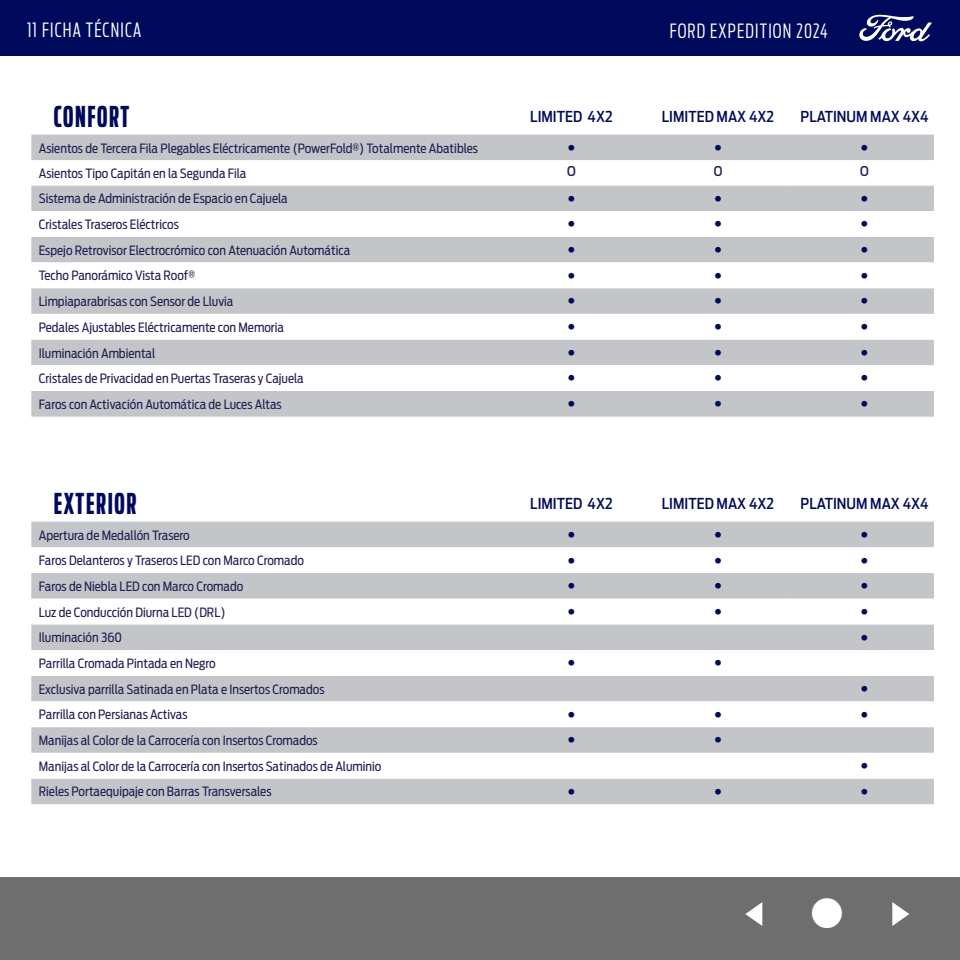
<style>
.page{position:relative;width:960px;height:960px;background:#fff}
.page>*{position:absolute;margin:0;border:0;box-sizing:border-box;transform-origin:0 0}
.t1{font:38.25px "Webdings";color:#fff;scale:1.42 1}
.t2{font:700 28.5px "Ford Antenna Comp";letter-spacing:.06em;color:#000a5c}
.t3{font:900 20.25px "Myriad Pro";color:#000a5c}
.t4{font:300 19.5px "Ford Antenna Extra Cond";letter-spacing:.06em;color:#fff}
.t5{font:500 15px "Ford Antenna Cond";color:#000a5c}
.t6{font:500 13.5px "Ford Antenna Cond";color:#232153}
.t7{font:12.75px "Ford Antenna Cond";color:#232153}
</style>
<div class="page">
<div style="left:0;top:878px;width:960px;height:82px;background:#6e6e6e"></div>
<div style="left:0;top:0;width:960px;height:56px;background:#000a5c"></div>
<svg style="left:859px;top:14px;width:73px;height:28px"></svg>
<div style="left:31px;top:135px;width:903px;height:282px;background:#c4c5c9"></div>
<svg style="left:31px;top:160px;width:903px;height:231px"></svg>
<div style="left:31px;top:522px;width:903px;height:282px;background:#c4c5c9"></div>
<svg style="left:31px;top:547px;width:903px;height:232px"></svg>
<h3 class="t4" style="left:27px;top:14px;width:116px">11 FICHA TÉCNICA</h3>
<h3 class="t4" style="left:670px;top:15px;width:160px">FORD EXPEDITION 2024</h3>
<h2 class="t2" style="left:54px;top:92px;width:77px">CONFORT</h2>
<p class="t5" style="left:530px;top:103px;width:84px">LIMITED 4X2</p>
<p class="t5" style="left:662px;top:103px;width:114px">LIMITED MAX 4X2</p>
<p class="t5" style="left:801px;top:103px;width:129px">PLATINUM MAX 4X4</p>
<p class="t7" style="left:39px;top:137px;width:441px">Asientos de Tercera Fila Plegables Eléctricamente (PowerFold®) Totalmente Abatibles</p>
<h3 class="t3" style="left:568px;top:132px;width:9px">•</h3>
<h3 class="t3" style="left:714px;top:132px;width:9px">•</h3>
<h3 class="t3" style="left:861px;top:132px;width:9px">•</h3>
<p class="t7" style="left:39px;top:162px;width:209px">Asientos Tipo Capitán en la Segunda Fila</p>
<p class="t6" style="left:567px;top:159px;width:10px">O</p>
<p class="t6" style="left:714px;top:159px;width:10px">O</p>
<p class="t6" style="left:860px;top:159px;width:10px">O</p>
<p class="t7" style="left:39px;top:188px;width:250px">Sistema de Administración de Espacio en Cajuela</p>
<h3 class="t3" style="left:568px;top:183px;width:9px">•</h3>
<h3 class="t3" style="left:714px;top:183px;width:9px">•</h3>
<h3 class="t3" style="left:861px;top:183px;width:9px">•</h3>
<p class="t7" style="left:39px;top:214px;width:142px">Cristales Traseros Eléctricos</p>
<h3 class="t3" style="left:568px;top:209px;width:9px">•</h3>
<h3 class="t3" style="left:714px;top:209px;width:9px">•</h3>
<h3 class="t3" style="left:861px;top:209px;width:9px">•</h3>
<p class="t7" style="left:39px;top:239px;width:313px">Espejo Retrovisor Electrocrómico con Atenuación Automática</p>
<h3 class="t3" style="left:568px;top:235px;width:9px">•</h3>
<h3 class="t3" style="left:714px;top:235px;width:9px">•</h3>
<h3 class="t3" style="left:861px;top:235px;width:9px">•</h3>
<p class="t7" style="left:39px;top:265px;width:158px">Techo Panorámico Vista Roof®</p>
<h3 class="t3" style="left:568px;top:260px;width:9px">•</h3>
<h3 class="t3" style="left:714px;top:260px;width:9px">•</h3>
<h3 class="t3" style="left:861px;top:260px;width:9px">•</h3>
<p class="t7" style="left:39px;top:291px;width:196px">Limpiaparabrisas con Sensor de Lluvia</p>
<h3 class="t3" style="left:568px;top:286px;width:9px">•</h3>
<h3 class="t3" style="left:714px;top:286px;width:9px">•</h3>
<h3 class="t3" style="left:861px;top:286px;width:9px">•</h3>
<p class="t7" style="left:39px;top:316px;width:247px">Pedales Ajustables Eléctricamente con Memoria</p>
<h3 class="t3" style="left:568px;top:312px;width:9px">•</h3>
<h3 class="t3" style="left:714px;top:312px;width:9px">•</h3>
<h3 class="t3" style="left:861px;top:312px;width:9px">•</h3>
<p class="t7" style="left:39px;top:342px;width:118px">Iluminación Ambiental</p>
<h3 class="t3" style="left:568px;top:337px;width:9px">•</h3>
<h3 class="t3" style="left:714px;top:337px;width:9px">•</h3>
<h3 class="t3" style="left:861px;top:337px;width:9px">•</h3>
<p class="t7" style="left:39px;top:368px;width:266px">Cristales de Privacidad en Puertas Traseras y Cajuela</p>
<h3 class="t3" style="left:568px;top:363px;width:9px">•</h3>
<h3 class="t3" style="left:714px;top:363px;width:9px">•</h3>
<h3 class="t3" style="left:861px;top:363px;width:9px">•</h3>
<p class="t7" style="left:39px;top:393px;width:244px">Faros con Activación Automática de Luces Altas</p>
<h3 class="t3" style="left:568px;top:389px;width:9px">•</h3>
<h3 class="t3" style="left:714px;top:389px;width:9px">•</h3>
<h3 class="t3" style="left:861px;top:389px;width:9px">•</h3>
<h2 class="t2" style="left:54px;top:479px;width:84px">EXTERIOR</h2>
<p class="t5" style="left:530px;top:490px;width:84px">LIMITED 4X2</p>
<p class="t5" style="left:662px;top:490px;width:114px">LIMITED MAX 4X2</p>
<p class="t5" style="left:801px;top:490px;width:129px">PLATINUM MAX 4X4</p>
<p class="t7" style="left:39px;top:524px;width:152px">Apertura de Medallón Trasero</p>
<h3 class="t3" style="left:568px;top:519px;width:9px">•</h3>
<h3 class="t3" style="left:714px;top:519px;width:9px">•</h3>
<h3 class="t3" style="left:861px;top:519px;width:9px">•</h3>
<p class="t7" style="left:39px;top:550px;width:267px">Faros Delanteros y Traseros LED con Marco Cromado</p>
<h3 class="t3" style="left:568px;top:545px;width:9px">•</h3>
<h3 class="t3" style="left:714px;top:545px;width:9px">•</h3>
<h3 class="t3" style="left:861px;top:545px;width:9px">•</h3>
<p class="t7" style="left:39px;top:575px;width:206px">Faros de Niebla LED con Marco Cromado</p>
<h3 class="t3" style="left:568px;top:571px;width:9px">•</h3>
<h3 class="t3" style="left:714px;top:571px;width:9px">•</h3>
<h3 class="t3" style="left:861px;top:571px;width:9px">•</h3>
<p class="t7" style="left:39px;top:601px;width:188px">Luz de Conducción Diurna LED (DRL)</p>
<h3 class="t3" style="left:568px;top:597px;width:9px">•</h3>
<h3 class="t3" style="left:714px;top:597px;width:9px">•</h3>
<h3 class="t3" style="left:861px;top:597px;width:9px">•</h3>
<p class="t7" style="left:39px;top:627px;width:85px">Iluminación 360</p>
<h3 class="t3" style="left:861px;top:622px;width:9px">•</h3>
<p class="t7" style="left:39px;top:652px;width:178px">Parrilla Cromada Pintada en Negro</p>
<h3 class="t3" style="left:568px;top:648px;width:9px">•</h3>
<h3 class="t3" style="left:714px;top:648px;width:9px">•</h3>
<p class="t7" style="left:39px;top:678px;width:287px">Exclusiva parrilla Satinada en Plata e Insertos Cromados</p>
<h3 class="t3" style="left:861px;top:674px;width:9px">•</h3>
<p class="t7" style="left:39px;top:704px;width:150px">Parrilla con Persianas Activas</p>
<h3 class="t3" style="left:568px;top:699px;width:9px">•</h3>
<h3 class="t3" style="left:714px;top:699px;width:9px">•</h3>
<h3 class="t3" style="left:861px;top:699px;width:9px">•</h3>
<p class="t7" style="left:39px;top:730px;width:281px">Manijas al Color de la Carrocería con Insertos Cromados</p>
<h3 class="t3" style="left:568px;top:725px;width:9px">•</h3>
<h3 class="t3" style="left:714px;top:725px;width:9px">•</h3>
<p class="t7" style="left:39px;top:755px;width:344px">Manijas al Color de la Carrocería con Insertos Satinados de Aluminio</p>
<h3 class="t3" style="left:861px;top:751px;width:9px">•</h3>
<p class="t7" style="left:39px;top:781px;width:234px">Rieles Portaequipaje con Barras Transversales</p>
<h3 class="t3" style="left:568px;top:776px;width:9px">•</h3>
<h3 class="t3" style="left:714px;top:776px;width:9px">•</h3>
<h3 class="t3" style="left:861px;top:776px;width:9px">•</h3>
<h1 class="t1" style="left:732px;top:895px;width:138px">✓■ ✔</h1>
</div>
